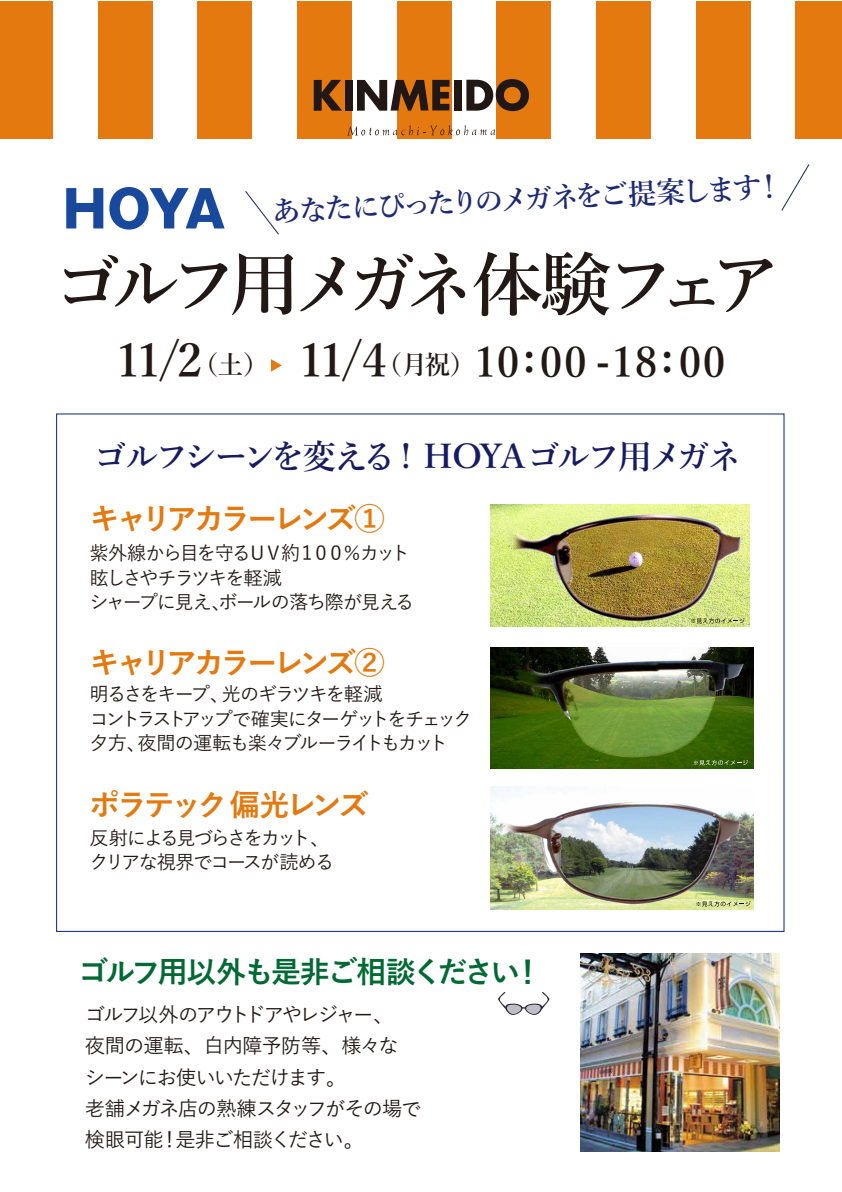
<style>
.page{position:relative;width:842px;height:1192px;background:#fff}
.page>*{position:absolute;margin:0;border:0;box-sizing:border-box;transform-origin:0 0}
.t1{font:600 69.8px "Yu Mincho";letter-spacing:-.165em;color:#221815}
.t2{font:800 50.25px "Gothic MB101 Pro";color:#18499d}
.t3{font:600 42.25px "Yu Mincho";letter-spacing:.045em;color:#221815}
.t4{font:600 33.85px "Yu Mincho";letter-spacing:-.085em;color:#171c61}
.t5{font:700 30.35px "Yu Gothic";letter-spacing:-.125em;color:#e3790f}
.t6{font:700 30px "Yu Gothic";letter-spacing:-.095em;color:#006934}
.t7{font:600 28.95px "Yu Mincho";color:#1d2a73}
.t8{font:500 20.25px/31.1px "Yu Gothic";letter-spacing:-.075em;color:#221815}
.t9{font:500 19.2px/24.5px "Yu Gothic";letter-spacing:-.11em;color:#221815}
.s1{font-size:46.8px}
.s2{font-size:25.45px}
</style>
<div class="page">
<div style="left:297px;top:1px;width:55px;height:138px;background:#e3790f"></div>
<div style="left:397px;top:1px;width:54px;height:138px;background:#e3790f"></div>
<div style="left:496px;top:1px;width:55px;height:138px;background:#e3790f"></div>
<div style="left:98px;top:1px;width:54px;height:138px;background:#e3790f"></div>
<div style="left:197px;top:1px;width:55px;height:138px;background:#e3790f"></div>
<div style="left:596px;top:1px;width:55px;height:138px;background:#e3790f"></div>
<div style="left:0;top:1px;width:53px;height:138px;background:#e3790f"></div>
<div style="left:696px;top:1px;width:54px;height:138px;background:#e3790f"></div>
<div style="left:795px;top:1px;width:47px;height:138px;background:#e3790f"></div>
<svg style="left:466px;top:79px;width:63px;height:32px"></svg>
<div style="left:454px;top:80px;width:8px;height:31px;background:#211714"></div>
<svg style="left:357px;top:80px;width:92px;height:31px"></svg>
<div style="left:345px;top:80px;width:8px;height:31px;background:#211714"></div>
<svg style="left:314px;top:80px;width:28px;height:31px"></svg>
<svg style="left:347px;top:125px;width:148px;height:11px"></svg>
<img style="left:490px;top:504px;width:260px;height:123px">
<svg style="left:691px;top:618px;width:53px;height:5px"></svg>
<svg style="left:498px;top:992px;width:52px;height:23px"></svg>
<img style="left:490px;top:648px;width:263px;height:121px">
<svg style="left:694px;top:760px;width:54px;height:5px"></svg>
<img style="left:490px;top:786px;width:263px;height:123px">
<svg style="left:696px;top:901px;width:54px;height:5px"></svg>
<svg style="left:245px;top:191px;width:34px;height:44px"></svg>
<svg style="left:781px;top:164px;width:29px;height:47px"></svg>
<svg style="left:271px;top:359px;width:11px;height:13px"></svg>
<img style="left:581px;top:953px;width:198px;height:199px">
<h2 class="t2" style="left:63px;top:167px;width:164px">HOYA</h2>
<h3 class="t7" style="left:271px;top:196px;width:514px;rotate:-3deg">あなたにぴったりのメガネをご提案します！</h3>
<h1 class="t1" style="left:53px;top:245px;width:730px">ゴルフ用メガネ体験フェア</h1>
<h3 class="t3" style="left:116px;top:339px;width:611px"><span class="s1">11/2</span><span class="s2">（土）</span> <span class="s1">11/4</span><span class="s2">（月祝）</span>10：00 -18：00</h3>
<h3 class="t4" style="left:93px;top:437px;width:650px">ゴルフシーンを変える ! HOYAゴルフ用メガネ</h3>
<h3 class="t5" style="left:89px;top:502px;width:297px">キャリアカラーレンズ①</h3>
<p class="t9" style="left:89px;top:538px;width:326px">紫外線から目を守るＵＶ約１００％カット眩しさやチラツキを軽減<br>シャープに見え、ボールの落ち際が見える</p>
<h3 class="t5" style="left:89px;top:646px;width:297px">キャリアカラーレンズ②</h3>
<p class="t9" style="left:89px;top:679px;width:384px;line-height:24.8px">明るさをキープ、光のギラツキを軽減<br>コントラストアップで確実にターゲットをチェック夕方、夜間の運転も楽々ブルーライトもカット</p>
<h3 class="t5" style="left:89px;top:787px;width:281px">ポラテック偏光レンズ</h3>
<p class="t9" style="left:89px;top:823px;width:246px">反射による見づらさをカット、クリアな視界でコースが読める</p>
<h3 class="t6" style="left:78px;top:955px;width:466px">ゴルフ用以外も是非ご相談ください！</h3>
<p class="t8" style="left:85px;top:997px;width:338px">ゴルフ以外のアウトドアやレジャー、<br>夜間の運転、白内障予防等、様々なシーンにお使いいただけます。<br>老舗メガネ店の熟練スタッフがその場で検眼可能！是非ご相談ください。</p>
</div>
